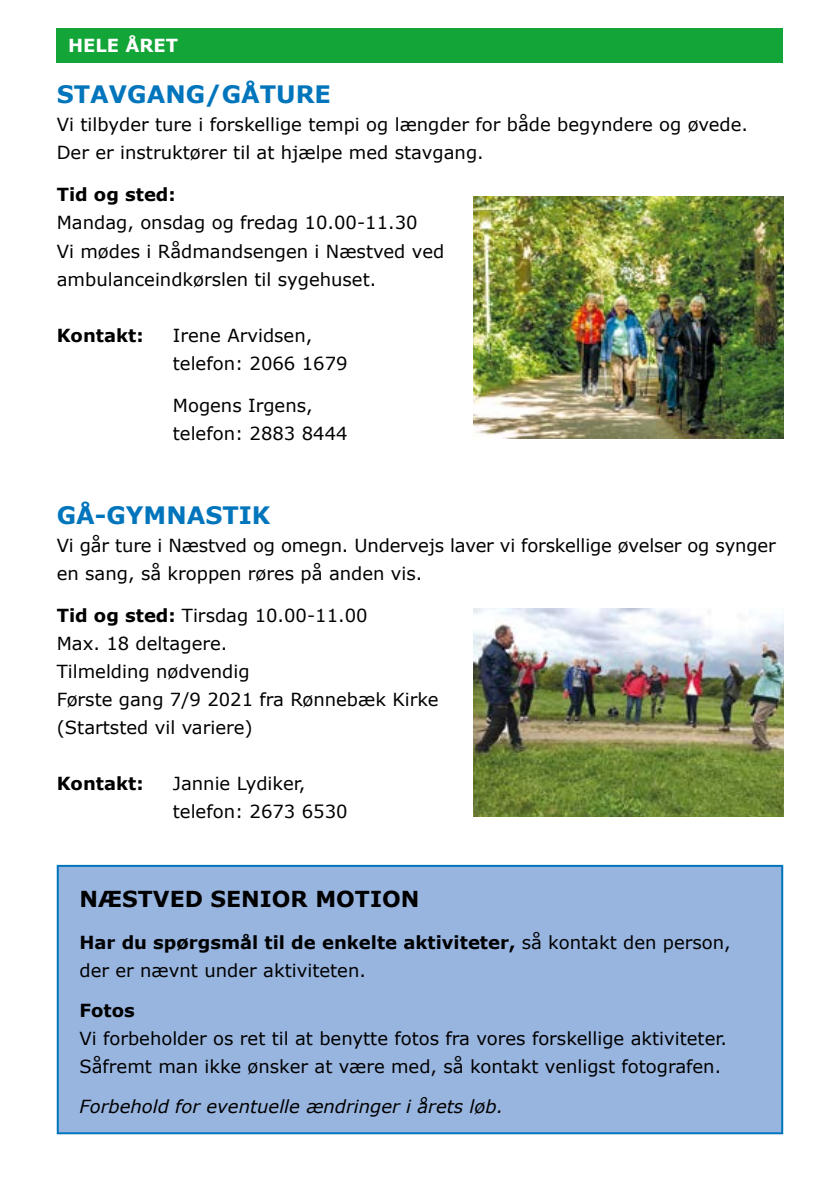
<style>
.page{position:relative;width:840px;height:1191px;background:#fff}
.page>*{position:absolute;margin:0;border:0;box-sizing:border-box;transform-origin:0 0}
.t1{font:700 24px "Verdana";color:#0075bc}
.t2{font:700 22px "Verdana";color:#000}
.t3{font:18px/28px "Verdana";color:#000}
.t4{font:italic 18px "Verdana";color:#000}
.t5{font:700 18px "Verdana";color:#000}
.t6{font:700 18px "Verdana";color:#fff}
.s1{font-weight:700}
</style>
<div class="page">
<div style="left:57px;top:865px;width:725px;height:269px;background:#98b5e0;border:2px solid #0075bc"></div>
<div style="left:57px;top:28px;width:725px;height:34px;background:#13a538"></div>
<img style="left:473px;top:196px;width:309px;height:243px">
<img style="left:473px;top:608px;width:309px;height:208px">
<p class="t6" style="left:68px;top:34px;width:111px">HELE ÅRET</p>
<h1 class="t1" style="left:57px;top:79px;width:275px">STAVGANG/GÅTURE</h1>
<p class="t3" style="left:57px;top:111px;width:692px">Vi tilbyder ture i forskellige tempi og længder for både begyndere og øvede.<br>Der er instruktører til at hjælpe med stavgang.</p>
<p class="t5" style="left:57px;top:183px;width:120px">Tid og sted:</p>
<p class="t3" style="left:57px;top:209px;width:389px">Mandag, onsdag og fredag 10.00-11.30<br>Vi mødes i Rådmandsengen i Næstved ved ambulanceindkørslen til sygehuset.</p>
<p class="t5" style="left:57px;top:323px;width:88px">Kontakt:</p>
<p class="t3" style="left:173px;top:321px;width:176px">Irene Arvidsen, telefon: 2066 1679</p>
<p class="t3" style="left:173px;top:391px;width:176px">Mogens Irgens, telefon: 2883 8444</p>
<h1 class="t1" style="left:57px;top:499px;width:215px">GÅ-GYMNASTIK</h1>
<p class="t3" style="left:57px;top:531px;width:720px">Vi går ture i Næstved og omegn. Undervejs laver vi forskellige øvelser og synger en sang, så kroppen røres på anden vis.</p>
<p class="t3" style="left:57px;top:601px;width:383px"><span class="s1">Tid og sted:</span> Tirsdag 10.00-11.00<br>Max. 18 deltagere.<br>Tilmelding nødvendig<br>Første gang 7/9 2021 fra Rønnebæk Kirke (Startsted vil variere)</p>
<p class="t5" style="left:57px;top:771px;width:88px">Kontakt:</p>
<p class="t3" style="left:173px;top:769px;width:176px">Jannie Lydiker, telefon: 2673 6530</p>
<p class="t2" style="left:79px;top:885px;width:341px">NÆSTVED SENIOR MOTION</p>
<p class="t3" style="left:79px;top:929px;width:652px"><span class="s1">Har du spørgsmål til de enkelte aktiviteter,</span> så kontakt den person, der er nævnt under aktiviteten.</p>
<p class="t5" style="left:79px;top:999px;width:57px">Fotos</p>
<p class="t3" style="left:79px;top:1025px;width:649px">Vi forbeholder os ret til at benytte fotos fra vores forskellige aktiviteter.<br>Såfremt man ikke ønsker at være med, så kontakt venligst fotografen.</p>
<p class="t4" style="left:79px;top:1095px;width:425px">Forbehold for eventuelle ændringer i årets løb.</p>
</div>
